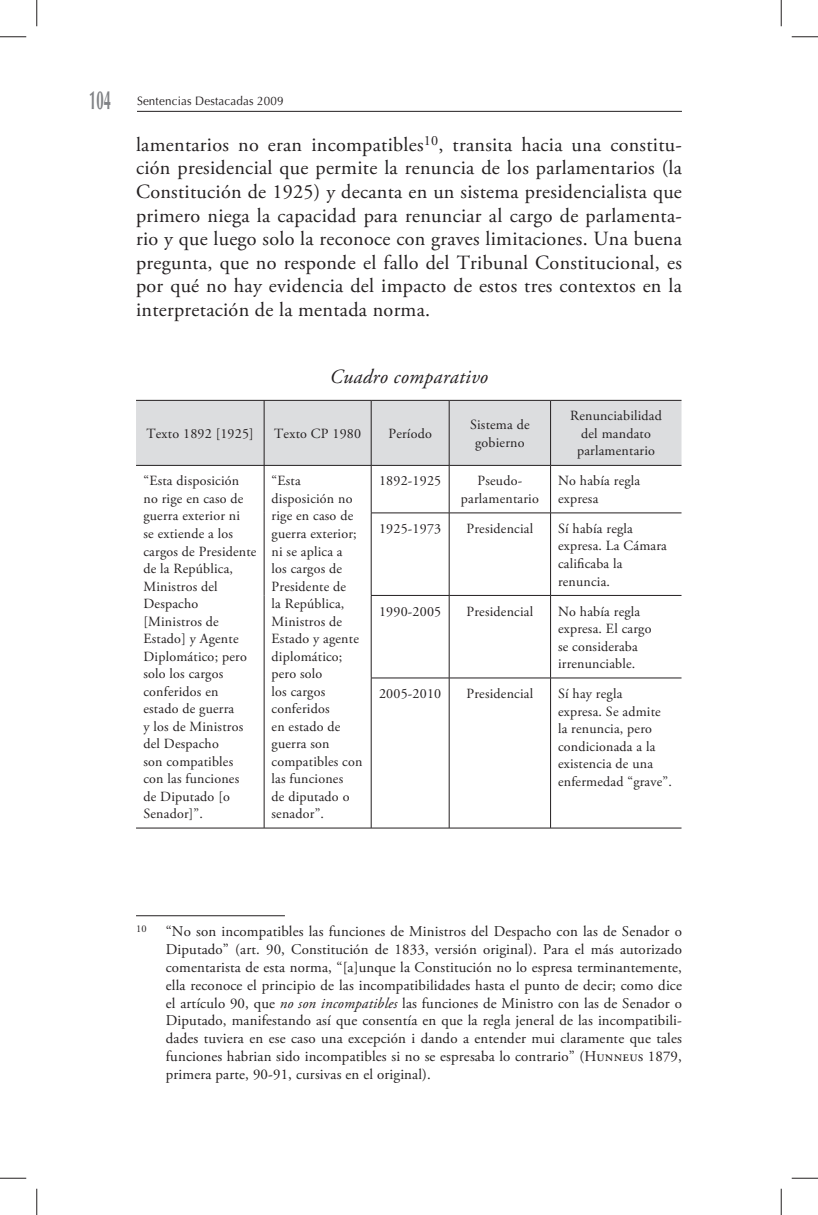
<style>
.page{position:relative;width:818px;height:1215px;background:#fff}
.page>*{position:absolute;margin:0;border:0;box-sizing:border-box;transform-origin:0 0}
.t1{font:20.12px/23.6px "Adobe Garamond Pro";letter-spacing:.015em;color:#231f20;text-align:justify}
.t2{font:italic 20.12px "Adobe Garamond Pro";letter-spacing:.015em;color:#231f20}
.t3{font:14.88px/17.8px "Adobe Garamond Pro";letter-spacing:.01em;color:#231f20;text-align:justify}
.t4{font:14px/17.5px "Adobe Garamond Pro";letter-spacing:.015em;color:#231f20}
.t5{font:12.25px "Optima";letter-spacing:.015em;color:#231f20;scale:.95 1}
.t6{font:10.33px "Adobe Garamond Pro";color:#231f20}
.s1{font-weight:700;font-size:26.25px;color:#808285}
.s2{font-style:italic}
</style>
<div class="page">
<hr style="left:137px;top:111px;width:545px;height:1px;background:#231f20">
<div style="left:136px;top:401px;width:545px;height:64px;background:#dcdddf"></div>
<hr style="left:136px;top:400px;width:235px;height:1px;background:#231f20">
<hr style="left:264px;top:400px;width:1px;height:65px;background:#231f20">
<hr style="left:371px;top:400px;width:78px;height:1px;background:#231f20">
<hr style="left:371px;top:400px;width:1px;height:65px;background:#231f20">
<hr style="left:449px;top:400px;width:101px;height:1px;background:#231f20">
<hr style="left:449px;top:400px;width:1px;height:65px;background:#231f20">
<hr style="left:550px;top:400px;width:131px;height:1px;background:#231f20">
<hr style="left:550px;top:400px;width:1px;height:65px;background:#231f20">
<hr style="left:136px;top:465px;width:235px;height:1px;background:#231f20">
<hr style="left:264px;top:465px;width:1px;height:48px;background:#231f20">
<hr style="left:371px;top:465px;width:78px;height:1px;background:#231f20">
<hr style="left:371px;top:465px;width:1px;height:47px;background:#231f20">
<hr style="left:449px;top:465px;width:101px;height:1px;background:#231f20">
<hr style="left:449px;top:465px;width:1px;height:47px;background:#231f20">
<hr style="left:550px;top:465px;width:131px;height:1px;background:#231f20">
<hr style="left:550px;top:465px;width:1px;height:47px;background:#231f20">
<hr style="left:264px;top:513px;width:1px;height:82px;background:#231f20">
<hr style="left:371px;top:512px;width:78px;height:1px;background:#231f20">
<hr style="left:371px;top:513px;width:1px;height:82px;background:#231f20">
<hr style="left:449px;top:512px;width:101px;height:1px;background:#231f20">
<hr style="left:449px;top:513px;width:1px;height:82px;background:#231f20">
<hr style="left:550px;top:512px;width:131px;height:1px;background:#231f20">
<hr style="left:550px;top:513px;width:1px;height:82px;background:#231f20">
<hr style="left:264px;top:595px;width:1px;height:83px;background:#231f20">
<hr style="left:371px;top:595px;width:78px;height:1px;background:#231f20">
<hr style="left:371px;top:595px;width:1px;height:82px;background:#231f20">
<hr style="left:449px;top:595px;width:101px;height:1px;background:#231f20">
<hr style="left:449px;top:595px;width:1px;height:82px;background:#231f20">
<hr style="left:550px;top:595px;width:131px;height:1px;background:#231f20">
<hr style="left:550px;top:595px;width:1px;height:82px;background:#231f20">
<hr style="left:264px;top:678px;width:1px;height:149px;background:#231f20">
<hr style="left:371px;top:677px;width:78px;height:1px;background:#231f20">
<hr style="left:371px;top:678px;width:1px;height:149px;background:#231f20">
<hr style="left:449px;top:677px;width:101px;height:1px;background:#231f20">
<hr style="left:449px;top:678px;width:1px;height:149px;background:#231f20">
<hr style="left:550px;top:677px;width:131px;height:1px;background:#231f20">
<hr style="left:550px;top:678px;width:1px;height:149px;background:#231f20">
<hr style="left:136px;top:827px;width:545px;height:1px;background:#231f20">
<hr style="left:136px;top:915px;width:149px;height:1px;background:#231f20">
<svg style="left:0;top:36px;width:26px;height:1px"></svg>
<svg style="left:791px;top:36px;width:27px;height:1px"></svg>
<svg style="left:0;top:1177px;width:26px;height:1px"></svg>
<svg style="left:791px;top:1177px;width:27px;height:1px"></svg>
<svg style="left:36px;top:0;width:1px;height:26px"></svg>
<svg style="left:36px;top:1188px;width:1px;height:26px"></svg>
<svg style="left:781px;top:0;width:1px;height:26px"></svg>
<svg style="left:781px;top:1188px;width:1px;height:26px"></svg>
<p class="t5" style="left:89px;top:96px;width:206px"><span class="s1">104</span> Sentencias Destacadas 2009</p>
<p class="t1" style="left:136px;top:134px;width:547px">lamentarios no eran incompatibles<sup>10</sup>, transita hacia una constitu&shy;ción presidencial que permite la renuncia de los parlamentarios (la Constitución de 1925) y decanta en un sistema presidencialista que primero niega la capacidad para renunciar al cargo de parlamenta&shy;rio y que luego solo la reconoce con graves limitaciones. Una buena pregunta, que no responde el fallo del Tribunal Constitucional, es por qué no hay evidencia del impacto de estos tres contextos en la interpretación de la mentada norma.</p>
<h1 class="t2" style="left:330px;top:368px;width:160px">Cuadro comparativo</h1>
<p class="t4" style="left:146px;top:426px;width:109px">Texto 1892 [1925]</p>
<p class="t4" style="left:274px;top:426px;width:88px">Texto CP 1980</p>
<p class="t4" style="left:388px;top:426px;width:45px">Período</p>
<p class="t4" style="left:470px;top:417px;width:61px;text-align:center">Sistema de gobierno</p>
<p class="t4" style="left:570px;top:408px;width:93px;text-align:center">Renunciabilidad del mandato parlamentario</p>
<p class="t4" style="left:143px;top:473px;width:114px">“Esta disposición no rige en caso de guerra exterior ni<br>se extiende a los cargos de Presidente de la República,<br>Ministros del<br>Despacho [Ministros de<br>Estado] y Agente<br>Diplomático; pero solo los cargos conferidos en estado de guerra<br>y los de Ministros del Despacho<br>son compatibles con las funciones<br>de Diputado [o<br>Senador]”.</p>
<p class="t4" style="left:271px;top:473px;width:92px">“Esta disposición no rige en caso de guerra exterior; ni se aplica a<br>los cargos de<br>Presidente de<br>la República,<br>Ministros de<br>Estado y agente diplomático; pero solo<br>los cargos conferidos<br>en estado de guerra son compatibles con las funciones<br>de diputado o senador”.</p>
<p class="t4" style="left:379px;top:473px;width:64px">1892-1925</p>
<p class="t4" style="left:461px;top:473px;width:79px;text-align:center">Pseudo&shy;parlamentario</p>
<p class="t4" style="left:558px;top:473px;width:84px">No había regla expresa</p>
<p class="t4" style="left:379px;top:521px;width:64px">1925-1973</p>
<p class="t4" style="left:466px;top:521px;width:68px">Presidencial</p>
<p class="t4" style="left:558px;top:521px;width:111px">Sí había regla expresa. La Cámara calificaba la renuncia.</p>
<p class="t4" style="left:379px;top:603px;width:64px">1990-2005</p>
<p class="t4" style="left:466px;top:603px;width:68px">Presidencial</p>
<p class="t4" style="left:558px;top:603px;width:95px">No había regla expresa. El cargo se consideraba irrenunciable.</p>
<p class="t4" style="left:379px;top:686px;width:64px">2005-2010</p>
<p class="t4" style="left:466px;top:686px;width:68px">Presidencial</p>
<p class="t4" style="left:558px;top:686px;width:115px">Sí hay regla<br>expresa. Se admite la renuncia, pero condicionada a la existencia de una enfermedad “grave”.</p>
<p class="t6" style="left:136px;top:924px;width:12px">10</p>
<p class="t3" style="left:166px;top:923px;width:517px">“No son incompatibles las funciones de Ministros del Despacho con las de Senador o Diputado” (art. 90, Constitución de 1833, versión original). Para el más autorizado comentarista de esta norma, “[a]unque la Constitución no lo espresa terminantemente, ella reconoce el principio de las incompatibilidades hasta el punto de decir; como dice el artículo 90, que <span class="s2">no son incompatibles</span> las funciones de Ministro con las de Senador o Diputado, manifestando así que consentía en que la regla jeneral de las incompatibili&shy;dades tuviera en ese caso una excepción i dando a entender mui claramente que tales funciones habrian sido incompatibles si no se espresaba lo contrario” (Hunneus 1879, primera parte, 90-91, cursivas en el original).</p>
</div>
